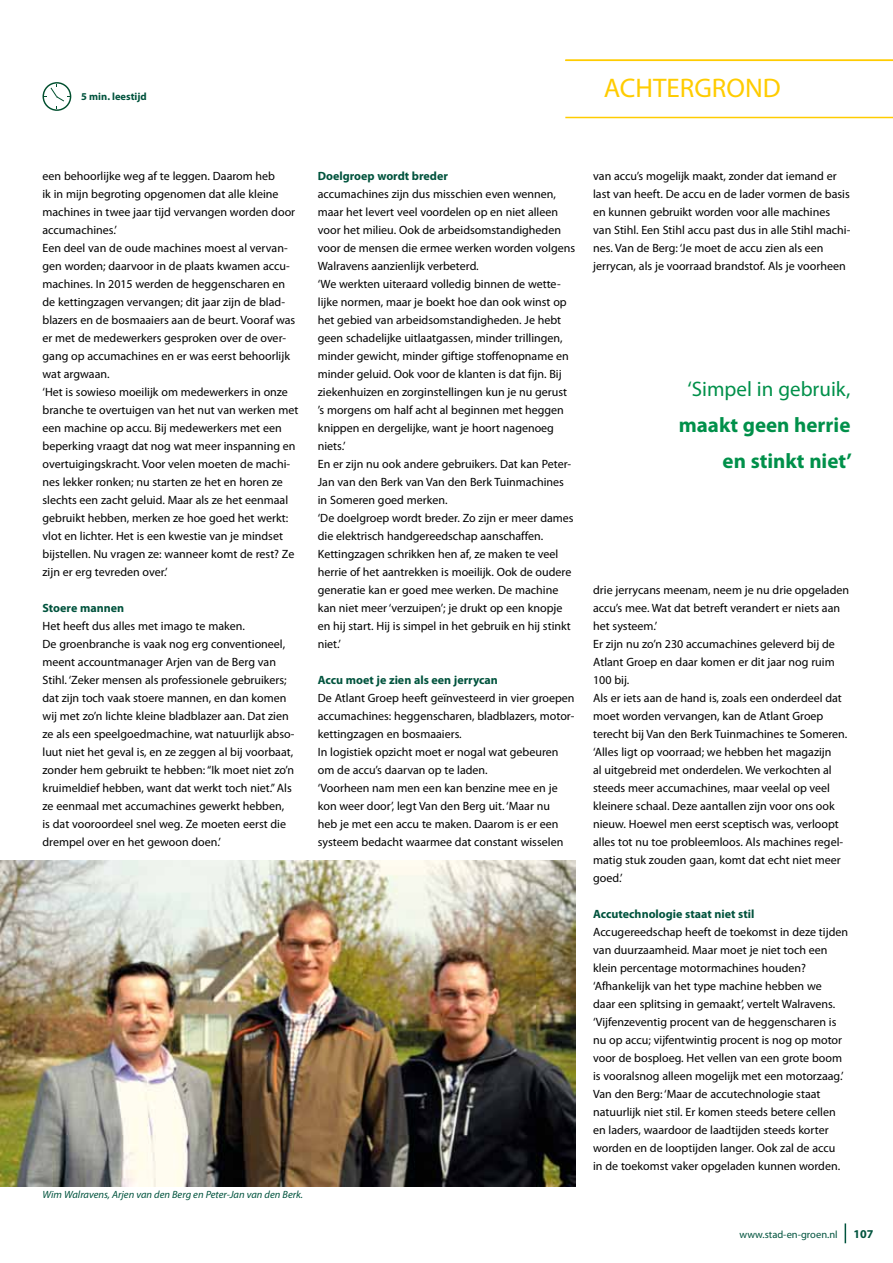
<style>
.page{position:relative;width:893px;height:1263px;background:#fff}
.page>*{position:absolute;margin:0;border:0;box-sizing:border-box;transform-origin:0 0}
.t1{font:27px "Myriad Pro";color:#fc0}
.t2{font:700 21px/36px "Myriad Pro";color:#00904a;text-align:right}
.t3{font:21px "Myriad Pro";color:#00904a}
.t4{font:12px/18px "Myriad Pro";color:#000}
.t5{font:700 12px "Myriad Pro";color:#00533d}
.t6{font:italic 10.5px "Myriad Pro";color:#00533d}
.t7{font:10.5px "Myriad Pro";color:#00533d}
.t8{font:700 10.5px "Myriad Pro";color:#00533d}
</style>
<div class="page">
<svg style="left:845px;top:1223px;width:1px;height:20px"></svg>
<hr style="left:565px;top:117px;width:328px;height:1px;background:#fc0">
<hr style="left:565px;top:60px;width:328px;height:1px;background:#fc0">
<svg style="left:43px;top:82px;width:28px;height:29px"></svg>
<img style="left:0;top:860px;width:575px;height:326px">
<p class="t8" style="left:81px;top:90px;width:67px">5 min. leestijd</p>
<h1 class="t1" style="left:604px;top:71px;width:179px">ACHTERGROND</h1>
<p class="t4" style="left:43px;top:167px;width:257px">een behoorlijke weg af te leggen. Daarom heb<br>ik in mijn begroting opgenomen dat alle kleine machines in twee jaar tijd vervangen worden door accumachines.’<br>Een deel van de oude machines moest al vervan&shy;gen worden; daarvoor in de plaats kwamen accu&shy;machines. In 2015 werden de heggenscharen en de kettingzagen vervangen; dit jaar zijn de blad&shy;blazers en de bosmaaiers aan de beurt. Vooraf was er met de medewerkers gesproken over de over&shy;gang op accumachines en er was eerst behoorlijk wat argwaan.<br>‘Het is sowieso moeilijk om medewerkers in onze branche te overtuigen van het nut van werken met een machine op accu. Bij medewerkers met een beperking vraagt dat nog wat meer inspanning en overtuigingskracht. Voor velen moeten de machi&shy;nes lekker ronken; nu starten ze het en horen ze slechts een zacht geluid. Maar als ze het eenmaal gebruikt hebben, merken ze hoe goed het werkt: vlot en lichter. Het is een kwestie van je mindset bijstellen. Nu vragen ze: wanneer komt de rest? Ze zijn er erg tevreden over.’</p>
<p class="t5" style="left:43px;top:600px;width:83px">Stoere mannen</p>
<p class="t4" style="left:43px;top:617px;width:254px">Het heeft dus alles met imago te maken.<br>De groenbranche is vaak nog erg conventioneel, meent accountmanager Arjen van de Berg van Stihl. ‘Zeker mensen als professionele gebruikers; dat zijn toch vaak stoere mannen, en dan komen wij met zo’n lichte kleine bladblazer aan. Dat zien ze als een speelgoedmachine, wat natuurlijk abso&shy;luut niet het geval is, en ze zeggen al bij voorbaat, zonder hem gebruikt te hebben: “Ik moet niet zo’n kruimeldief hebben, want dat werkt toch niet.” Als ze eenmaal met accumachines gewerkt hebben, is dat vooroordeel snel weg. Ze moeten eerst die drempel over en het gewoon doen.’</p>
<p class="t5" style="left:318px;top:168px;width:132px">Doelgroep wordt breder</p>
<p class="t4" style="left:318px;top:185px;width:259px">accumachines zijn dus misschien even wennen, maar het levert veel voordelen op en niet alleen voor het milieu. Ook de arbeidsomstandigheden voor de mensen die ermee werken worden volgens Walravens aanzienlijk verbeterd.<br>‘We werkten uiteraard volledig binnen de wette&shy;lijke normen, maar je boekt hoe dan ook winst op het gebied van arbeidsomstandigheden. Je hebt geen schadelijke uitlaatgassen, minder trillingen, minder gewicht, minder giftige stoffenopname en minder geluid. Ook voor de klanten is dat fijn. Bij ziekenhuizen en zorginstellingen kun je nu gerust ’s morgens om half acht al beginnen met heggen knippen en dergelijke, want je hoort nagenoeg niets.’<br>En er zijn nu ook andere gebruikers. Dat kan Peter-Jan van den Berk van Van den Berk Tuinmachines in Someren goed merken.<br>‘De doelgroep wordt breder. Zo zijn er meer dames die elektrisch handgereedschap aanschaffen.<br>Kettingzagen schrikken hen af, ze maken te veel herrie of het aantrekken is moeilijk. Ook de oudere generatie kan er goed mee werken. De machine kan niet meer ‘verzuipen’; je drukt op een knopje en hij start. Hij is simpel in het gebruik en hij stinkt niet.’</p>
<p class="t5" style="left:318px;top:672px;width:182px">Accu moet je zien als een jerrycan</p>
<p class="t4" style="left:318px;top:689px;width:258px">De Atlant Groep heeft geïnvesteerd in vier groepen accumachines: heggenscharen, bladblazers, motor&shy;kettingzagen en bosmaaiers.<br>In logistiek opzicht moet er nogal wat gebeuren om de accu’s daarvan op te laden.<br>‘Voorheen nam men een kan benzine mee en je kon weer door’, legt Van den Berg uit. ‘Maar nu<br>heb je met een accu te maken. Daarom is er een systeem bedacht waarmee dat constant wisselen</p>
<p class="t6" style="left:43px;top:1188px;width:262px">Wim Walravens, Arjen van den Berg en Peter-Jan van den Berk.</p>
<p class="t4" style="left:593px;top:167px;width:259px">van accu’s mogelijk maakt, zonder dat iemand er last van heeft. De accu en de lader vormen de basis en kunnen gebruikt worden voor alle machines van Stihl. Een Stihl accu past dus in alle Stihl machi&shy;nes. Van de Berg: ‘Je moet de accu zien als een jerrycan, als je voorraad brandstof. Als je voorheen</p>
<h2 class="t3" style="left:687px;top:376px;width:164px">‘Simpel in gebruik,</h2>
<h2 class="t2" style="left:679px;top:406px;width:175px">maakt geen herrie en stinkt niet’</h2>
<p class="t4" style="left:593px;top:581px;width:257px">drie jerrycans meenam, neem je nu drie opgeladen accu’s mee. Wat dat betreft verandert er niets aan het systeem.’<br>Er zijn nu zo’n 230 accumachines geleverd bij de Atlant Groep en daar komen er dit jaar nog ruim 100 bij.<br>Als er iets aan de hand is, zoals een onderdeel dat moet worden vervangen, kan de Atlant Groep terecht bij Van den Berk Tuinmachines te Someren. ‘Alles ligt op voorraad; we hebben het magazijn<br>al uitgebreid met onderdelen. We verkochten al steeds meer accumachines, maar veelal op veel kleinere schaal. Deze aantallen zijn voor ons ook nieuw. Hoewel men eerst sceptisch was, verloopt alles tot nu toe probleemloos. Als machines regel&shy;matig stuk zouden gaan, komt dat echt niet meer goed.’</p>
<p class="t5" style="left:593px;top:906px;width:163px">Accutechnologie staat niet stil</p>
<p class="t4" style="left:593px;top:923px;width:256px">Accugereedschap heeft de toekomst in deze tijden van duurzaamheid. Maar moet je niet toch een klein percentage motormachines houden? ‘Afhankelijk van het type machine hebben we<br>daar een splitsing in gemaakt’, vertelt Walravens. ‘Vijfenzeventig procent van de heggenscharen is nu op accu; vijfentwintig procent is nog op motor voor de bosploeg. Het vellen van een grote boom is vooralsnog alleen mogelijk met een motorzaag.’ Van den Berg: ‘Maar de accutechnologie staat natuurlijk niet stil. Er komen steeds betere cellen en laders, waardoor de laadtijden steeds korter worden en de looptijden langer. Ook zal de accu<br>in de toekomst vaker opgeladen kunnen worden.</p>
<p class="t7" style="left:739px;top:1228px;width:100px">www.stad-en-groen.nl</p>
<p class="t5" style="left:853px;top:1226px;width:21px">107</p>
</div>
